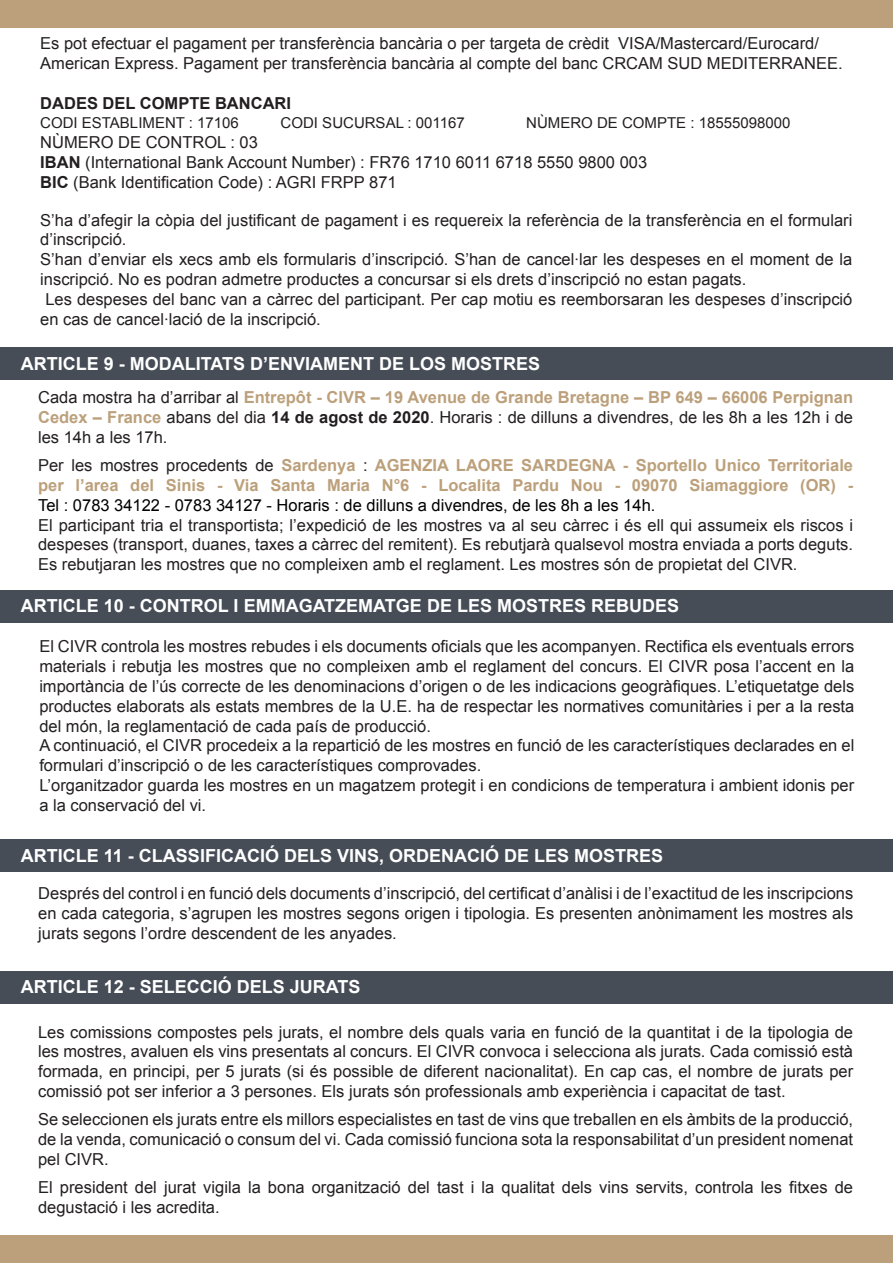
<style>
.page{position:relative;width:893px;height:1263px;background:#fff}
.page>*{position:absolute;margin:0;border:0;box-sizing:border-box;transform-origin:0 0}
.t1{font:700 18px "Arial";color:#fff}
.t2{font:16.5px/19.8px "Arial";color:#231f20}
.t3{font:700 16.5px/19.8px "Arial";color:#bca07b;text-align:justify}
.t4{font:700 16.5px "Arial";color:#231f20}
.t5{font:15px "Arial";color:#231f20}
.s1{font-weight:700}
.s2{font-weight:700;color:#bca07b}
.s3{font-weight:400;color:#231f20}
.s4{font-weight:400;color:#000}
</style>
<div class="page">
<div style="left:0;top:0;width:893px;height:28px;background:#bca07b"></div>
<div style="left:0;top:348px;width:893px;height:32px;background:#464d57"></div>
<div style="left:0;top:590px;width:893px;height:33px;background:#464d57"></div>
<div style="left:0;top:839px;width:893px;height:33px;background:#464d57"></div>
<div style="left:0;top:971px;width:893px;height:32px;background:#464d57"></div>
<div style="left:0;top:1235px;width:893px;height:28px;background:#bca07b"></div>
<p class="t2" style="left:40px;top:34px;width:804px">Es pot efectuar el pagament per transferència bancària o per targeta de crèdit VISA/Mastercard/Eurocard/<br>American Express. Pagament per transferència bancària al compte del banc CRCAM SUD MEDITERRANEE.</p>
<p class="t4" style="left:40px;top:92px;width:252px">DADES DEL COMPTE BANCARI</p>
<p class="t5" style="left:40px;top:113px;width:200px">CODI ESTABLIMENT : 17106</p>
<p class="t5" style="left:281px;top:113px;width:186px">CODI SUCURSAL : 001167</p>
<p class="t5" style="left:526px;top:113px;width:266px">NÙMERO DE COMPTE : 18555098000</p>
<p class="t2" style="left:40px;top:133px;width:219px">NÙMERO DE CONTROL : 03</p>
<p class="t2" style="left:40px;top:152px;width:608px"><span class="s1">IBAN</span> (International Bank Account Number) : FR76 1710 6011 6718 5550 9800 003</p>
<p class="t2" style="left:40px;top:172px;width:358px"><span class="s1">BIC</span> (Bank Identification Code) : AGRI FRPP 871</p>
<p class="t2" style="left:40px;top:210px;width:814px">S’ha d’afegir la còpia del justificant de pagament i es requereix la referència de la transferència en el formulari d’inscripció.</p>
<p class="t2" style="left:40px;top:250px;width:814px">S’han d’enviar els xecs amb els formularis d’inscripció. S’han de cancel·lar les despeses en el moment de la inscripció. No es podran admetre productes a concursar si els drets d’inscripció no estan pagats.</p>
<p class="t2" style="left:40px;top:289px;width:814px;text-indent:5px">Les despeses del banc van a càrrec del participant. Per cap motiu es reemborsaran les despeses d’inscripció en cas de cancel·lació de la inscripció.</p>
<p class="t1" style="left:21px;top:351px;width:521px">ARTICLE 9 - MODALITATS D’ENVIAMENT DE LOS MOSTRES</p>
<p class="t2" style="left:38px;top:388px;width:816px;text-align:justify">Cada mostra ha d’arribar al <span class="s2">Entrepôt - CIVR – 19 Avenue de Grande Bretagne – BP 649 – 66006 Perpignan Cedex – France</span> abans del dia <span class="s1">14 de agost de 2020</span>. Horaris : de dilluns a divendres, de les 8h a les 12h i de les 14h a les 17h.</p>
<p class="t3" style="left:38px;top:456px;width:816px"><span class="s3">Per les mostres procedents de</span> Sardenya <span class="s3">:</span> AGENZIA LAORE SARDEGNA - Sportello Unico Territoriale per l’area del Sinis - Via Santa Maria N°6 - Localita Pardu Nou - 09070 Siamaggiore (OR) - <span class="s4">Tel : 0783 34122 - 0783 34127 - Horaris : de dilluns a divendres, de les 8h a les 14h.</span></p>
<p class="t2" style="left:38px;top:515px;width:817px;text-align:justify">El participant tria el transportista; l’expedició de les mostres va al seu càrrec i és ell qui assumeix els riscos i despeses (transport, duanes, taxes a càrrec del remitent). Es rebutjarà qualsevol mostra enviada a ports deguts.<br>Es rebutjaran les mostres que no compleixen amb el reglament. Les mostres són de propietat del CIVR.</p>
<p class="t1" style="left:21px;top:594px;width:660px">ARTICLE 10 - CONTROL I EMMAGATZEMATGE DE LES MOSTRES REBUDES</p>
<p class="t2" style="left:39px;top:637px;width:816px;text-align:justify">El CIVR controla les mostres rebudes i els documents oficials que les acompanyen. Rectifica els eventuals errors materials i rebutja les mostres que no compleixen amb el reglament del concurs. El CIVR posa l’accent en la importància de l’ús correcte de les denominacions d’origen o de les indicacions geogràfiques. L’etiquetatge dels productes elaborats als estats membres de la U.E. ha de respectar les normatives comunitàries i per a la resta del món, la reglamentació de cada país de producció.</p>
<p class="t2" style="left:39px;top:736px;width:816px">A continuació, el CIVR procedeix a la repartició de les mostres en funció de les característiques declarades en el formulari d’inscripció o de les característiques comprovades.</p>
<p class="t2" style="left:39px;top:775px;width:816px">L’organitzador guarda les mostres en un magatzem protegit i en condicions de temperatura i ambient idonis per a la conservació del vi.</p>
<p class="t1" style="left:21px;top:843px;width:644px">ARTICLE 11 - CLASSIFICACIÓ DELS VINS, ORDENACIÓ DE LES MOSTRES</p>
<p class="t2" style="left:38px;top:884px;width:816px;text-align:justify">Després del control i en funció dels documents d’inscripció, del certificat d’anàlisi i de l’exactitud de les inscripcions en cada categoria, s’agrupen les mostres segons origen i tipologia. Es presenten anònimament les mostres als jurats segons l’ordre descendent de les anyades.</p>
<p class="t1" style="left:21px;top:975px;width:341px">ARTICLE 12 - SELECCIÓ DELS JURATS</p>
<p class="t2" style="left:38px;top:1022px;width:816px;text-align:justify">Les comissions compostes pels jurats, el nombre dels quals varia en funció de la quantitat i de la tipologia de les mostres, avaluen els vins presentats al concurs. El CIVR convoca i selecciona als jurats. Cada comissió està formada, en principi, per 5 jurats (si és possible de diferent nacionalitat). En cap cas, el nombre de jurats per comissió pot ser inferior a 3 persones. Els jurats són professionals amb experiència i capacitat de tast.</p>
<p class="t2" style="left:38px;top:1110px;width:816px;text-align:justify">Se seleccionen els jurats entre els millors especialistes en tast de vins que treballen en els àmbits de la producció, de la venda, comunicació o consum del vi. Cada comissió funciona sota la responsabilitat d’un president nomenat pel CIVR.</p>
<p class="t2" style="left:38px;top:1178px;width:816px">El president del jurat vigila la bona organització del tast i la qualitat dels vins servits, controla les fitxes de degustació i les acredita.</p>
</div>
